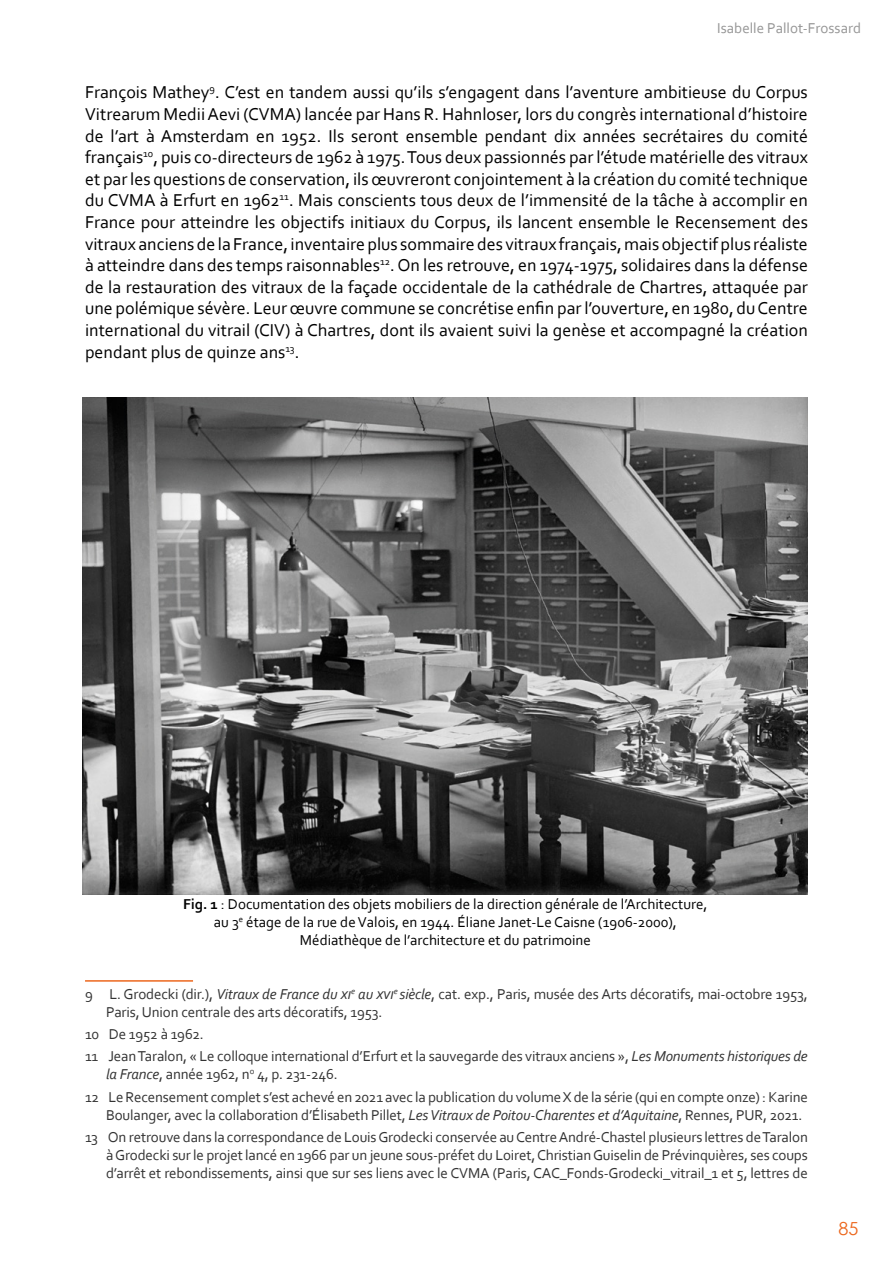
<style>
.page{position:relative;width:893px;height:1263px;background:#fff}
.page>*{position:absolute;margin:0;border:0;box-sizing:border-box;transform-origin:0 0}
.t1{font:18px/21.6px "Corbel";color:#000;text-align:justify}
.t2{font:18px "Century Gothic";color:#ec671d}
.t3{font:15px/22.2px "Corbel";letter-spacing:-.01em;color:#333}
.t4{font:15px/18px "Corbel";color:#000;text-align:center}
.t5{font:15px "Corbel";color:#969696}
.s1{font-weight:700}
.s2{font-style:italic}
</style>
<div class="page">
<hr style="left:85px;top:980px;width:108px;height:2px;background:#ec671d">
<img style="left:83px;top:398px;width:725px;height:497px">
<p class="t5" style="left:717px;top:19px;width:145px">Isabelle Pallot-Frossard</p>
<p class="t1" style="left:85px;top:81px;width:724px">François Mathey<sup>9</sup>. C’est en tandem aussi qu’ils s’engagent dans l’aventure ambitieuse du Corpus Vitrearum Medii Aevi (CVMA) lancée par Hans R. Hahnloser, lors du congrès international d’histoire de l’art à Amsterdam en 1952. Ils seront ensemble pendant dix années secrétaires du comité français<sup>10</sup>, puis co-directeurs de 1962 à 1975. Tous deux passionnés par l’étude matérielle des vitraux et par les questions de conservation, ils œuvreront conjointement à la création du comité technique du CVMA à Erfurt en 1962<sup>11</sup>. Mais conscients tous deux de l’immensité de la tâche à accomplir en France pour atteindre les objectifs initiaux du Corpus, ils lancent ensemble le Recensement des vitraux anciens de la France, inventaire plus sommaire des vitraux français, mais objectif plus réaliste à atteindre dans des temps raisonnables<sup>12</sup>. On les retrouve, en 1974-1975, solidaires dans la défense de la restauration des vitraux de la façade occidentale de la cathédrale de Chartres, attaquée par une polémique sévère. Leur œuvre commune se concrétise enfin par l’ouverture, en 1980, du Centre international du vitrail (CIV) à Chartres, dont ils avaient suivi la genèse et accompagné la création pendant plus de quinze ans<sup>13</sup>.</p>
<p class="t4" style="left:183px;top:895px;width:526px"><span class="s1">Fig. 1</span> : Documentation des objets mobiliers de la direction générale de l’Architecture, au 3<sup>e</sup> étage de la rue de Valois, en 1944. Éliane Janet-Le Caisne (1906-2000),<br>Médiathèque de l’architecture et du patrimoine</p>
<p class="t3" style="left:106px;top:984px;width:703px;line-height:18px;text-indent:-21px">9 L. Grodecki (dir.), <span class="s2">Vitraux de France du xi</span><sup>e</sup> <span class="s2">au xvi</span><sup>e</sup> <span class="s2">siècle</span>, cat. exp., Paris, musée des Arts décoratifs, mai-octobre 1953,<br>Paris, Union centrale des arts décoratifs, 1953.</p>
<p class="t3" style="left:85px;top:1023px;width:724px">10 De 1952 à 1962.<br>11 Jean Taralon, « Le colloque international d’Erfurt et la sauvegarde des vitraux anciens », <span class="s2">Les Monuments historiques de</span></p>
<p class="t3" style="left:85px;top:1063px;width:724px;text-indent:21px"><span class="s2">la France</span>, année 1962, n<sup>o</sup> 4, p. 231-246.<br>12 Le Recensement complet s’est achevé en 2021 avec la publication du volumeX de la série (qui en compte onze): Karine</p>
<p class="t3" style="left:85px;top:1103px;width:724px;text-indent:21px">Boulanger, avec la collaboration d’Élisabeth Pillet, <span class="s2">LesVitraux de Poitou-Charentes et d’Aquitaine</span>, Rennes, PUR, 2021.<br>13 On retrouve dans la correspondance de Louis Grodecki conservée au Centre André-Chastel plusieurs lettres de Taralon</p>
<p class="t3" style="left:106px;top:1145px;width:703px;line-height:18px">à Grodecki sur le projet lancé en 1966 par un jeune sous-préfet du Loiret, Christian Guiselin de Prévinquières, ses coups d’arrêt et rebondissements, ainsi que sur ses liens avec le CVMA (Paris, CAC_Fonds-Grodecki_vitrail_1 et 5, lettres de</p>
<p class="t2" style="left:838px;top:1215px;width:21px">85</p>
</div>
